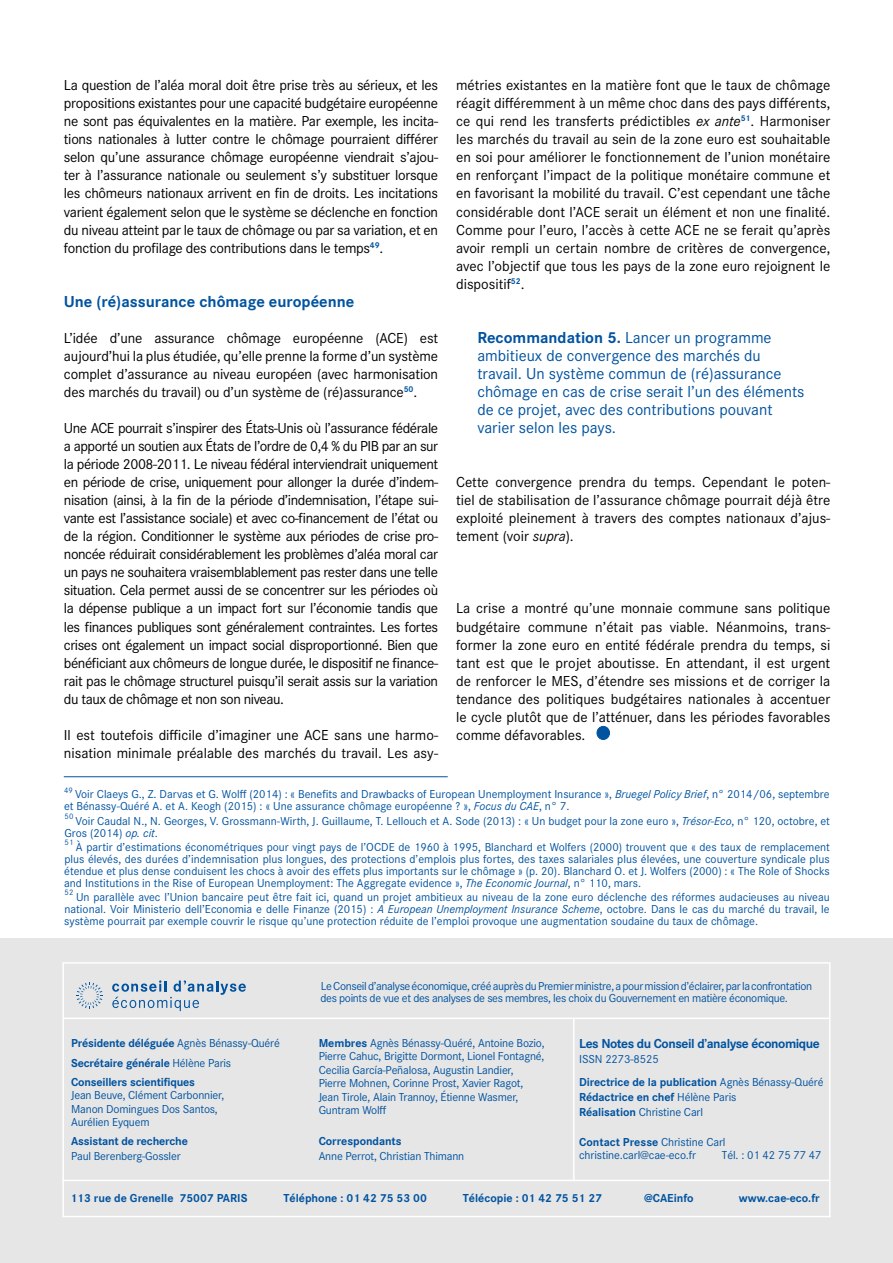
<style>
.page{position:relative;width:893px;height:1263px;background:#fff}
.page>*{position:absolute;margin:0;border:0;box-sizing:border-box;transform-origin:0 0}
.Texte___Exergue{font:16.5px/18px "Corporate S";color:#0153a0}
.Intertitre___Niveau{font:700 16.5px "Corporate S";color:#0153a0}
.Texte___Normal{font:15px/18px "Corporate S";color:#000;text-align:justify}
.Organigramme{font:700 13.5px "Corporate S";letter-spacing:-.03em;color:#0153a0}
.Texte___Note_BdP_sui{font:12px/12px "Corporate S";color:#0153a0;text-align:justify}
.Organigramme-2{font:12px/13.5px "Corporate S";letter-spacing:-.015em;color:#0153a0}
.Texte___Note_BdP{font:12px/12px "Corporate S";color:#0153a0}
.Organigramme-3{font:700 12px "Corporate S";letter-spacing:-.015em;color:#0153a0}
.Coordonnées{font:700 12px "Corporate S";color:#0153a0}
.Texte___Note_BdP_sui-2{font:8.25px "Corporate S";color:#0153a0}
.Texte___Note_BdP-2{font:8.25px "Corporate S";color:#0153a0}
.s1{font-style:italic}
.s2{font-weight:700}
.s3{font-weight:400}
</style>
<div class="page">
<div style="left:0;top:938px;width:893px;height:325px;background:#e6e6e6"></div>
<svg style="left:112px;top:980px;width:134px;height:31px"></svg>
<svg style="left:76px;top:982px;width:27px;height:26px"></svg>
<hr style="left:64px;top:962px;width:765px;height:2px;background:#fff">
<hr style="left:64px;top:1017px;width:765px;height:2px;background:#fff">
<hr style="left:62px;top:1180px;width:767px;height:1px;background:#fff">
<hr style="left:63px;top:1216px;width:768px;height:1px;background:#fff">
<hr style="left:62px;top:962px;width:2px;height:255px;background:#fff">
<hr style="left:829px;top:962px;width:2px;height:255px;background:#fff">
<hr style="left:573px;top:1018px;width:2px;height:163px;background:#fff">
<div style="left:597px;top:726px;width:13px;height:13px;background:#0153a0;border-radius:50%"></div>
<div style="left:597px;top:726px;width:13px;height:14px;border:1px solid #0153a0;border-radius:50%"></div>
<hr style="left:64px;top:776px;width:384px;height:1px;background:#0153a0">
<p class="Texte___Normal" style="left:64px;top:76px;width:376px">La question de l’aléa moral doit être prise très au sérieux, et les propositions existantes pour une capacité budgétaire européenne ne sont pas équivalentes en la matière. Par exemple, les incita&shy;tions nationales à lutter contre le chômage pourraient différer selon qu’une assurance chômage européenne viendrait s’ajou&shy;ter à l’assurance nationale ou seulement s’y substituer lorsque les chômeurs nationaux arrivent en fin de droits. Les incitations varient également selon que le système se déclenche en fonction du niveau atteint par le taux de chômage ou par sa variation, et en fonction du profilage des contributions dans le temps<sup>49</sup>.</p>
<p class="Intertitre___Niveau" style="left:64px;top:290px;width:292px">Une (ré)assurance chômage européenne</p>
<p class="Texte___Normal" style="left:64px;top:328px;width:376px">L’idée d’une assurance chômage européenne (ACE) est aujourd’hui la plus étudiée, qu’elle prenne la forme d’un système complet d’assurance au niveau européen (avec harmonisation des marchés du travail) ou d’un système de (ré)assurance<sup>50</sup>.</p>
<p class="Texte___Normal" style="left:64px;top:418px;width:376px">Une ACE pourrait s’inspirer des États-Unis où l’assurance fédérale a apporté un soutien aux États de l’ordre de 0,4 % du PIB par an sur la période 2008-2011. Le niveau fédéral interviendrait uniquement en période de crise, uniquement pour allonger la durée d’indem&shy;nisation (ainsi, à la fin de la période d’indemnisation, l’étape sui&shy;vante est l’assistance sociale) et avec co-financement de l’état ou de la région. Conditionner le système aux périodes de crise pro&shy;noncée réduirait considérablement les problèmes d’aléa moral car un pays ne souhaitera vraisemblablement pas rester dans une telle situation. Cela permet aussi de se concentrer sur les périodes où la dépense publique a un impact fort sur l’économie tandis que les finances publiques sont généralement contraintes. Les fortes crises ont également un impact social disproportionné. Bien que bénéficiant aux chômeurs de longue durée, le dispositif ne finance&shy;rait pas le chômage structurel puisqu’il serait assis sur la variation du taux de chômage et non son niveau.</p>
<p class="Texte___Normal" style="left:64px;top:725px;width:376px">Il est toutefois difficile d’imaginer une ACE sans une harmo&shy;nisation minimale préalable des marchés du travail. Les asy-</p>
<p class="Texte___Normal" style="left:456px;top:76px;width:376px">métries existantes en la matière font que le taux de chômage réagit différemment à un même choc dans des pays différents, ce qui rend les transferts prédictibles <span class="s1">ex ante</span><sup>51</sup>. Harmoniser les marchés du travail au sein de la zone euro est souhaitable en soi pour améliorer le fonctionnement de l’union monétaire en renforçant l’impact de la politique monétaire commune et en favorisant la mobilité du travail. C’est cependant une tâche considérable dont l’ACE serait un élément et non une finalité.<br>Comme pour l’euro, l’accès à cette ACE ne se ferait qu’après avoir rempli un certain nombre de critères de convergence, avec l’objectif que tous les pays de la zone euro rejoignent le dispositif<sup>52</sup>.</p>
<p class="Texte___Exergue" style="left:477px;top:328px;width:329px"><span class="s2">Recommandation 5.</span> Lancer un programme ambitieux de convergence des marchés du travail. Un système commun de (ré)assurance chômage en cas de crise serait l’un des éléments de ce projet, avec des contributions pouvant varier selon les pays.</p>
<p class="Texte___Normal" style="left:456px;top:473px;width:376px">Cette convergence prendra du temps. Cependant le poten&shy;tiel de stabilisation de l’assurance chômage pourrait déjà être exploité pleinement à travers des comptes nationaux d’ajus&shy;tement (voir <span class="s1">supra</span>).</p>
<p class="Texte___Normal" style="left:456px;top:599px;width:376px">La crise a montré qu’une monnaie commune sans politique budgétaire commune n’était pas viable. Néanmoins, trans&shy;former la zone euro en entité fédérale prendra du temps, si tant est que le projet aboutisse. En attendant, il est urgent de renforcer le MES, d’étendre ses missions et de corriger la tendance des politiques budgétaires nationales à accentuer le cycle plutôt que de l’atténuer, dans les périodes favorables comme défavorables.</p>
<p class="Texte___Note_BdP-2" style="left:64px;top:785px;width:10px">49</p>
<p class="Texte___Note_BdP" style="left:64px;top:788px;width:767px;text-indent:11px">Voir Claeys G., Z. Darvas et G. Wolff (2014) : « Benefits and Drawbacks of European Unemployment Insurance », <span class="s1">Bruegel Policy Brief</span>, n° 2014/06, septembre et Bénassy-Quéré A. et A. Keogh (2015) : « Une assurance chômage européenne ? », <span class="s1">Focus du CAE</span>, n° 7.</p>
<p class="Texte___Note_BdP_sui-2" style="left:65px;top:811px;width:10px">50</p>
<p class="Texte___Note_BdP_sui" style="left:64px;top:814px;width:767px;text-indent:11px">Voir Caudal N., N. Georges, V. Grossmann-Wirth, J. Guillaume, T. Lellouch et A. Sode (2013) : « Un budget pour la zone euro », <span class="s1">Trésor-Eco</span>, n° 120, octobre, et<br>Gros (2014) <span class="s1">op. cit</span>.</p>
<p class="Texte___Note_BdP_sui-2" style="left:65px;top:837px;width:10px">51</p>
<p class="Texte___Note_BdP_sui" style="left:64px;top:840px;width:767px;text-indent:12px">À partir d’estimations économétriques pour vingt pays de l’OCDE de 1960 à 1995, Blanchard et Wolfers (2000) trouvent que « des taux de remplacement plus élevés, des durées d’indemnisation plus longues, des protections d’emplois plus fortes, des taxes salariales plus élevées, une couverture syndicale plus étendue et plus dense conduisent les chocs à avoir des effets plus importants sur le chômage » (p. 20). Blanchard O. et J. Wolfers (2000) : « The Role of Shocks and Institutions in the Rise of European Unemployment: The Aggregate evidence », <span class="s1">The Economic Journal</span>, n° 110, mars.</p>
<p class="Texte___Note_BdP_sui-2" style="left:65px;top:887px;width:10px">52</p>
<p class="Texte___Note_BdP_sui" style="left:64px;top:890px;width:767px;text-indent:12px">Un parallèle avec l’Union bancaire peut être fait ici, quand un projet ambitieux au niveau de la zone euro déclenche des réformes audacieuses au niveau national. Voir Ministerio dell’Economia e delle Finanze (2015) : <span class="s1">A European Unemployment Insurance Scheme</span>, octobre. Dans le cas du marché du travail, le système pourrait par exemple couvrir le risque qu’une protection réduite de l’emploi provoque une augmentation soudaine du taux de chômage.</p>
<p class="Organigramme-3" style="left:71px;top:1034px;width:210px">Présidente déléguée <span class="s3">Agnès Bénassy-Quéré</span></p>
<p class="Organigramme-3" style="left:71px;top:1054px;width:162px">Secrétaire générale <span class="s3">Hélène Paris</span></p>
<p class="Organigramme-3" style="left:71px;top:1073px;width:125px">Conseillers scientifiques</p>
<p class="Organigramme-2" style="left:71px;top:1088px;width:155px">Jean Beuve, Clément Carbonnier,<br>Manon Domingues Dos Santos,</p>
<p class="Organigramme-2" style="left:71px;top:1115px;width:80px">Aurélien Eyquem</p>
<p class="Organigramme-3" style="left:71px;top:1132px;width:118px">Assistant de recherche</p>
<p class="Organigramme-2" style="left:71px;top:1148px;width:111px">Paul Berenberg-Gossler</p>
<p class="Organigramme-2" style="left:320px;top:980px;width:493px;line-height:12px">Le Conseil d’analyse économique, créé auprès du Premier ministre, a pour mission d’éclairer, par la confrontation des points de vue et des analyses de ses membres, les choix du Gouvernement en matière économique.</p>
<p class="Organigramme-2" style="left:319px;top:1036px;width:228px"><span class="s2">Membres</span> Agnès Bénassy-Quéré, Antoine Bozio, Pierre Cahuc, Brigitte Dormont, Lionel Fontagné, Cecilia García-Peñalosa, Augustin Landier,<br>Pierre Mohnen, Corinne Prost, Xavier Ragot, Jean Tirole, Alain Trannoy, Étienne Wasmer, Guntram Wolff</p>
<p class="Organigramme-3" style="left:319px;top:1132px;width:85px">Correspondants</p>
<p class="Organigramme-2" style="left:319px;top:1148px;width:147px">Anne Perrot, Christian Thimann</p>
<p class="Organigramme" style="left:579px;top:1034px;width:242px">Les Notes du Conseil d’analyse économique</p>
<p class="Organigramme-2" style="left:579px;top:1052px;width:81px">ISSN 2273-8525</p>
<p class="Organigramme-3" style="left:579px;top:1074px;width:246px">Directrice de la publication <span class="s3">Agnès Bénassy-Quéré</span></p>
<p class="Organigramme-3" style="left:579px;top:1089px;width:159px">Rédactrice en chef <span class="s3">Hélène Paris</span></p>
<p class="Organigramme-2" style="left:579px;top:1105px;width:125px"><span class="s2">Réalisation</span> Christine Carl</p>
<p class="Organigramme-2" style="left:579px;top:1135px;width:148px"><span class="s2">Contact Presse</span> Christine Carl christine.carl@cae-eco.fr</p>
<p class="Organigramme-2" style="left:722px;top:1148px;width:101px">Tél. : 01 42 75 77 47</p>
<p class="Coordonnées" style="left:70px;top:1190px;width:179px">113 rue de Grenelle 75007 PARIS</p>
<p class="Coordonnées" style="left:284px;top:1190px;width:145px">Téléphone : 01 42 75 53 00</p>
<p class="Coordonnées" style="left:463px;top:1190px;width:141px">Télécopie : 01 42 75 51 27</p>
<p class="Coordonnées" style="left:644px;top:1190px;width:51px">@CAEinfo</p>
<p class="Coordonnées" style="left:739px;top:1190px;width:83px">www.cae-eco.fr</p>
</div>
